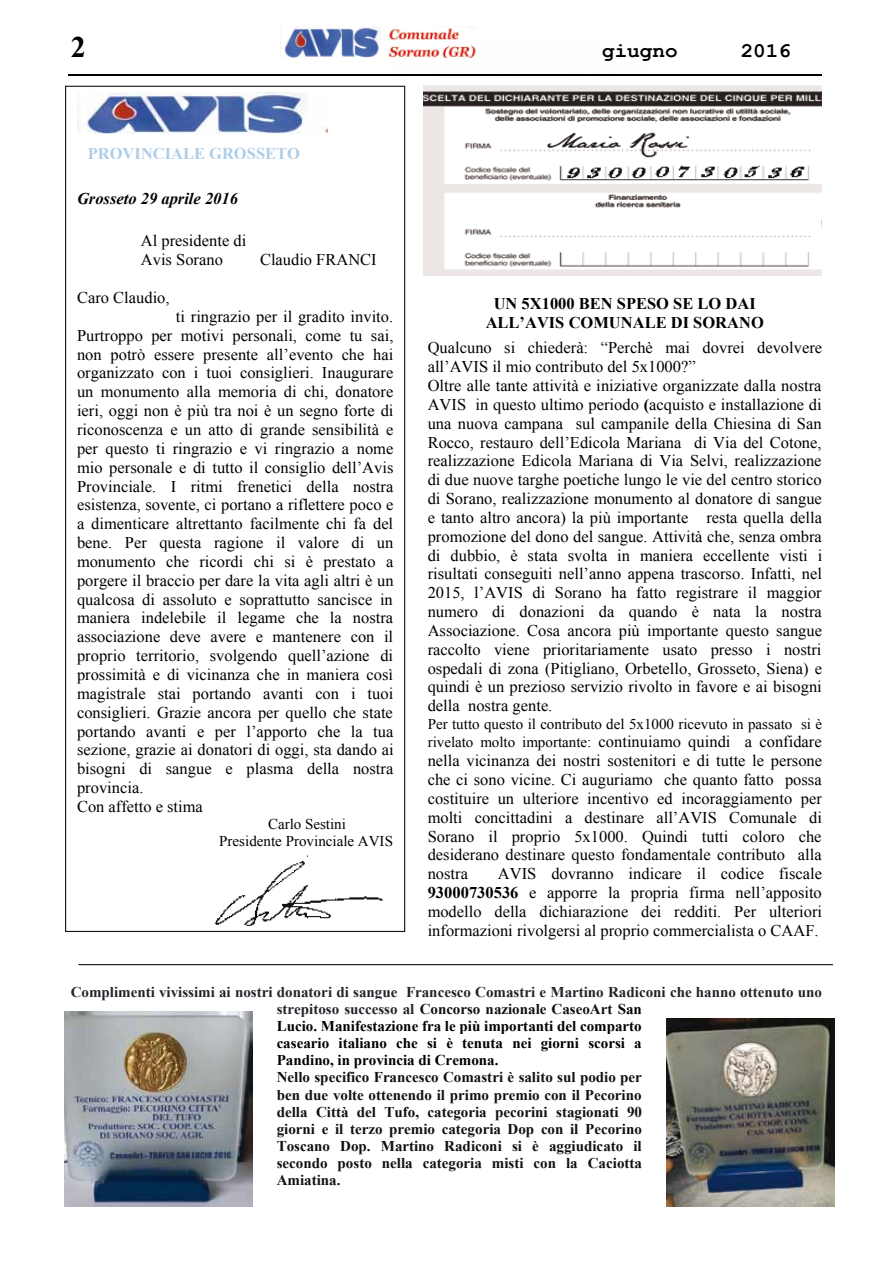
<style>
.page{position:relative;width:893px;height:1263px;background:#fff}
.page>*{position:absolute;margin:0;border:0;box-sizing:border-box;transform-origin:0 0}
.t1{font:700 29.7px "Times New Roman";color:#000}
.t2{font:700 20.85px "Courier New";color:#000}
.t3{font:16.35px/18.9px "Times New Roman";color:#000}
.t4{font:700 16.35px/18.8px "Times New Roman";color:#000;text-align:center}
.t5{font:italic 700 16.35px "Times New Roman";color:#000}
.t6{font:700 16.35px "Times New Roman";color:#aecde9}
.t7{font:700 15px/17.1px "Times New Roman";color:#111;text-align:justify}
.t8{font:700 15px/17.1px "Times New Roman";color:#000}
.t9{font:15px/17.1px "Times New Roman";color:#000;text-align:center}
.s1{font-weight:700}
.s2{font-size:15px}
.s3{color:#21252a}
.s4{color:#111}
</style>
<div class="page">
<img style="left:392px;top:57px;width:256px;height:125px">
<img style="left:284px;top:26px;width:192px;height:31px">
<hr style="left:68px;top:74px;width:754px;height:1px;background:#000">
<div style="left:66px;top:86px;width:339px;height:845px;background:#fff"></div>
<img style="left:77px;top:92px;width:251px;height:42px">
<img style="left:214px;top:855px;width:169px;height:70px">
<img style="left:65px;top:1011px;width:187px;height:195px">
<img style="left:666px;top:1019px;width:168px;height:187px">
<div style="left:407px;top:78px;width:426px;height:204px;background:#fff"></div>
<img style="left:423px;top:85px;width:399px;height:191px">
<hr style="left:79px;top:964px;width:754px;height:1px;background:#111211">
<h1 class="t1" style="left:71px;top:27px;width:16px">2</h1>
<p class="t2" style="left:602px;top:38px;width:77px">giugno</p>
<p class="t2" style="left:741px;top:38px;width:52px">2016</p>
<p class="t6" style="left:88px;top:142px;width:214px">PROVINCIALE GROSSETO</p>
<p class="t5" style="left:77px;top:188px;width:162px">Grosseto 29 aprile 2016</p>
<p class="t3" style="left:141px;top:231px;width:107px">Al presidente di<br>Avis Sorano</p>
<p class="t3" style="left:260px;top:250px;width:118px">Claudio FRANCI</p>
<p class="t3" style="left:77px;top:288px;width:94px">Caro Claudio,</p>
<p class="t3" style="left:77px;top:307px;width:318px;text-indent:99px">ti ringrazio per il gradito invito.<br>Purtroppo per motivi personali, come tu sai, non potrò essere presente all’evento che hai organizzato con i tuoi consiglieri. Inaugurare un monumento alla memoria di chi, donatore ieri, oggi non è più tra noi è un segno forte di riconoscenza e un atto di grande sensibilità e per questo ti ringrazio e vi ringrazio a nome mio personale e di tutto il consiglio dell’Avis Provinciale. I ritmi frenetici della nostra esistenza, sovente, ci portano a riflettere poco e a dimenticare altrettanto facilmente chi fa del bene. Per questa ragione il valore di un monumento che ricordi chi si è prestato a porgere il braccio per dare la vita agli altri è un qualcosa di assoluto e soprattutto sancisce in maniera indelebile il legame che la nostra associazione deve avere e mantenere con il proprio territorio, svolgendo quell’azione di prossimità e di vicinanza che in maniera così magistrale stai portando avanti con i tuoi consiglieri. Grazie ancora per quello che state portando avanti e per l’apporto che la tua sezione, grazie ai donatori di oggi, sta dando ai bisogni di sangue e plasma della nostra provincia.<br>Con affetto e stima</p>
<p class="t9" style="left:219px;top:815px;width:175px">Carlo Sestini<br>Presidente Provinciale AVIS</p>
<p class="t4" style="left:486px;top:294px;width:280px">UN 5X1000 BEN SPESO SE LO DAI<br>ALL’AVIS COMUNALE DI SORANO</p>
<p class="t3" style="left:428px;top:338px;width:396px">Qualcuno si chiederà: “Perchè mai dovrei devolvere all’AVIS il mio contributo del 5x1000?”<br>Oltre alle tante attività e iniziative organizzate dalla nostra AVIS in questo ultimo periodo <span class="s1">(</span>acquisto e installazione di una nuova campana sul campanile della Chiesina di San Rocco, restauro dell’Edicola Mariana di Via del Cotone, realizzazione Edicola Mariana di Via Selvi, realizzazione di due nuove targhe poetiche lungo le vie del centro storico di Sorano, realizzazione monumento al donatore di sangue e tanto altro ancora) la più importante resta quella della promozione del dono del sangue. Attività che, senza ombra di dubbio, è stata svolta in maniera eccellente visti i risultati conseguiti nell’anno appena trascorso. Infatti, nel 2015, l’AVIS di Sorano ha fatto registrare il maggior numero di donazioni da quando è nata la nostra Associazione. Cosa ancora più importante questo sangue raccolto viene prioritariamente usato presso i nostri ospedali di zona (Pitigliano, Orbetello, Grosseto, Siena) e quindi è un prezioso servizio rivolto in favore e ai bisogni della nostra gente.</p>
<p class="t9" style="left:428px;top:715px;width:396px">Per tutto questo il contributo del 5x1000 ricevuto in passato si è</p>
<p class="t3" style="left:428px;top:732px;width:396px;text-align:justify"><span class="s2">rivelato molto importante:</span> continuiamo quindi a confidare nella vicinanza dei nostri sostenitori e di tutte le persone che ci sono vicine. Ci auguriamo che quanto fatto possa costituire un ulteriore incentivo ed incoraggiamento per molti concittadini a destinare all’AVIS Comunale di Sorano il proprio 5x1000. Quindi tutti coloro che desiderano destinare questo fondamentale contributo alla nostra</p>
<p class="t3" style="left:428px;top:864px;width:396px;text-align:justify;text-indent:70px">AVIS dovranno indicare il codice fiscale <span class="s1">93000730536</span> e apporre la propria firma nell’apposito modello della dichiarazione dei redditi. Per ulteriori informazioni rivolgersi al proprio commercialista o CAAF.</p>
<p class="t8" style="left:277px;top:983px;width:547px;text-indent:-206px"><span class="s3">Complimenti vivissimi ai nostri donatori di sangue Francesco Comastri e Martino Radiconi che hanno ottenuto uno strepitoso successo al</span> <span class="s4">Concorso nazionale CaseoArt</span> San<br>Lucio. Manifestazione fra le più importanti del comparto<br>caseario italiano che si è tenuta nei giorni scorsi a<br>Pandino, in provincia di Cremona.</p>
<p class="t7" style="left:277px;top:1068px;width:367px">Nello specifico Francesco Comastri è salito sul podio per ben due volte ottenendo il primo premio con il Pecorino della Città del Tufo, categoria pecorini stagionati 90 giorni e il terzo premio categoria Dop con il Pecorino Toscano Dop. Martino Radiconi si è aggiudicato il secondo posto nella categoria misti con la Caciotta Amiatina.</p>
</div>
